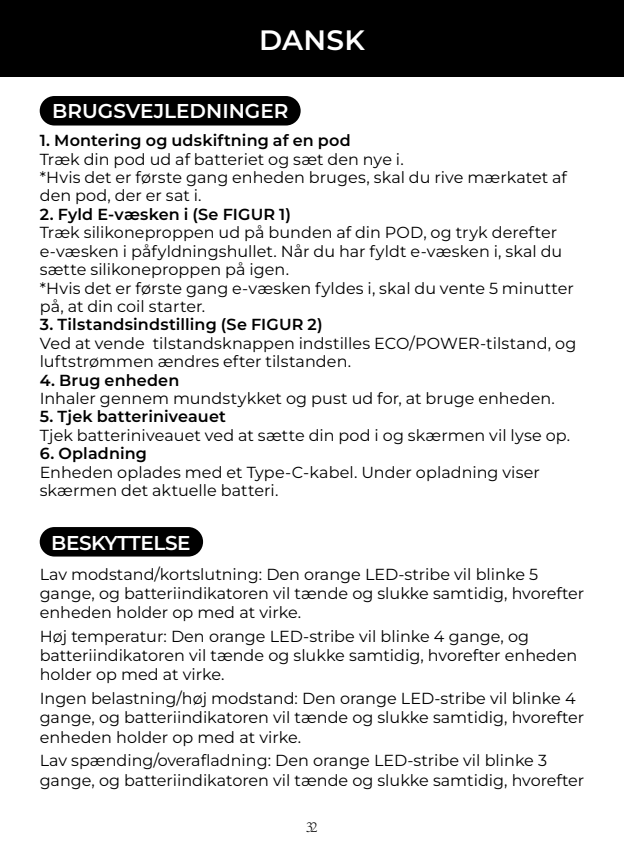
<style>
.page{position:relative;width:624px;height:851px;background:#fff}
.page>*{position:absolute;margin:0;border:0;box-sizing:border-box;transform-origin:0 0}
.t1{font:600 28px "Montserrat";letter-spacing:.01em;color:#fff}
.t2{font:600 20px "Montserrat";color:#fff}
.t3{font:600 20px "Montserrat";letter-spacing:-.02em;color:#fff}
.t4{font:16px/18.4px "Montserrat";color:#000}
.t5{font:600 16px "Montserrat";letter-spacing:.01em;color:#000}
.t6{font:300 16px "Adobe Song Std";color:#000}
</style>
<div class="page">
<div style="left:0;top:0;width:624px;height:77px;background:#000"></div>
<div style="left:40px;top:96px;width:260px;height:29px;background:#000;border-radius:15px"></div>
<div style="left:40px;top:527px;width:163px;height:29px;background:#000;border-radius:15px"></div>
<h1 class="t1" style="left:259px;top:20px;width:107px">DANSK</h1>
<p class="t2" style="left:52px;top:96px;width:237px">BRUGSVEJLEDNINGER</p>
<p class="t5" style="left:40px;top:129px;width:312px">1. Montering og udskiftning af en pod</p>
<p class="t4" style="left:40px;top:149px;width:528px">Træk din pod ud af batteriet og sæt den nye i.<br>*Hvis det er første gang enheden bruges, skal du rive mærkatet af den pod, der er sat i.</p>
<p class="t5" style="left:40px;top:203px;width:253px">2. Fyld E-væsken i (Se FIGUR 1)</p>
<p class="t4" style="left:40px;top:223px;width:536px">Træk silikoneproppen ud på bunden af din POD, og tryk derefter e-væsken i påfyldningshullet. Når du har fyldt e-væsken i, skal du sætte silikoneproppen på igen.<br>*Hvis det er første gang e-væsken fyldes i, skal du vente 5 minutter på, at din coil starter.</p>
<p class="t5" style="left:40px;top:313px;width:284px">3. Tilstandsindstilling (Se FIGUR 2)</p>
<p class="t4" style="left:40px;top:333px;width:538px">Ved at vende tilstandsknappen indstilles ECO/POWER-tilstand, og luftstrømmen ændres efter tilstanden.</p>
<p class="t5" style="left:40px;top:368px;width:141px">4. Brug enheden</p>
<p class="t4" style="left:40px;top:388px;width:516px">Inhaler gennem mundstykket og pust ud for, at bruge enheden.</p>
<p class="t5" style="left:40px;top:405px;width:188px">5. Tjek batteriniveauet</p>
<p class="t4" style="left:40px;top:425px;width:532px">Tjek batteriniveauet ved at sætte din pod i og skærmen vil lyse op.</p>
<p class="t5" style="left:40px;top:442px;width:109px">6. Opladning</p>
<p class="t4" style="left:40px;top:462px;width:502px">Enheden oplades med et Type-C-kabel. Under opladning viser skærmen det aktuelle batteri.</p>
<p class="t3" style="left:51px;top:528px;width:141px">BESKYTTELSE</p>
<p class="t4" style="left:40px;top:564px;width:546px">Lav modstand/kortslutning: Den orange LED-stribe vil blinke 5 gange, og batteriindikatoren vil tænde og slukke samtidig, hvorefter enheden holder op med at virke.</p>
<p class="t4" style="left:40px;top:626px;width:539px">Høj temperatur: Den orange LED-stribe vil blinke 4 gange, og batteriindikatoren vil tænde og slukke samtidig, hvorefter enheden holder op med at virke.</p>
<p class="t4" style="left:40px;top:688px;width:546px">Ingen belastning/høj modstand: Den orange LED-stribe vil blinke 4 gange, og batteriindikatoren vil tænde og slukke samtidig, hvorefter enheden holder op med at virke.</p>
<p class="t4" style="left:40px;top:750px;width:546px">Lav spænding/overafladning: Den orange LED-stribe vil blinke 3 gange, og batteriindikatoren vil tænde og slukke samtidig, hvorefter</p>
<p class="t6" style="left:306px;top:817px;width:13px">32</p>
</div>
